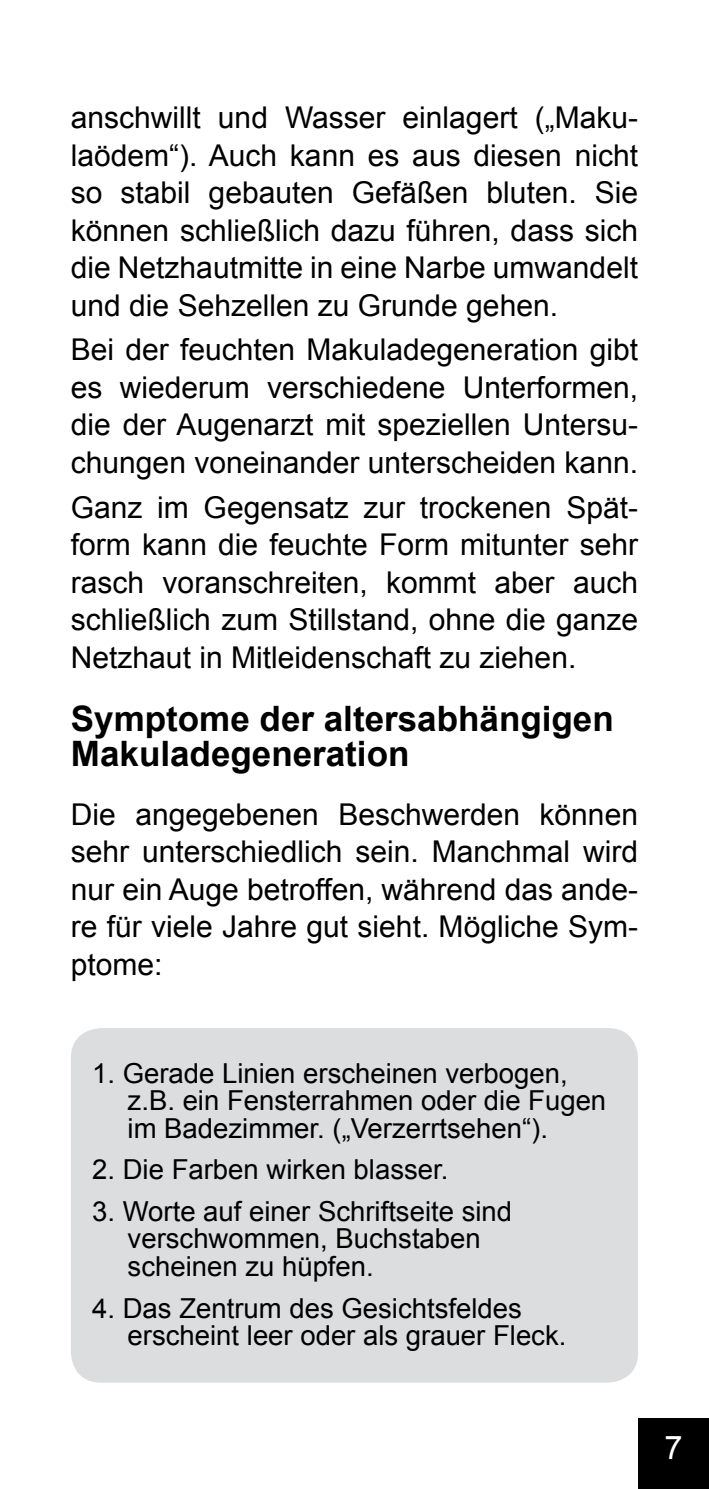
<style>
.page{position:relative;width:709px;height:1489px;background:#fff}
.page>*{position:absolute;margin:0;border:0;box-sizing:border-box;transform-origin:0 0}
.t1{font:700 35px/35px "Arial";color:#000}
.t2{font:32.5px "Arial";color:#fff}
.t3{font:30px/37.5px "Arial";color:#000;text-align:justify}
.t4{font:27.5px/27.5px "Arial";color:#000}
</style>
<div class="page">
<div style="left:638px;top:1417px;width:71px;height:71px;background:#000"></div>
<div style="left:71px;top:1028px;width:567px;height:354px;background:#dcddde;border-radius:30px"></div>
<p class="t3" style="left:71px;top:99px;width:568px">anschwillt und Wasser einlagert („Maku&shy;laödem“). Auch kann es aus diesen nicht so stabil gebauten Gefäßen bluten. Sie können schließlich dazu führen, dass sich die Netzhautmitte in eine Narbe umwandelt und die Sehzellen zu Grunde gehen.</p>
<p class="t3" style="left:71px;top:331px;width:568px">Bei der feuchten Makuladegeneration gibt es wiederum verschiedene Unterformen, die der Augenarzt mit speziellen Untersu&shy;chungen voneinander unterscheiden kann.</p>
<p class="t3" style="left:71px;top:488px;width:568px">Ganz im Gegensatz zur trockenen Spät&shy;form kann die feuchte Form mitunter sehr rasch voranschreiten, kommt aber auch schließlich zum Stillstand, ohne die ganze Netzhaut in Mitleidenschaft zu ziehen.</p>
<p class="t1" style="left:71px;top:702px;width:544px">Symptome der altersabhängigen<br>Makuladegeneration</p>
<p class="t3" style="left:71px;top:795px;width:568px">Die angegebenen Beschwerden können sehr unterschiedlich sein. Manchmal wird nur ein Auge betroffen, während das ande&shy;re für viele Jahre gut sieht. Mögliche Sym&shy;ptome:</p>
<p class="t4" style="left:128px;top:1059px;width:480px;text-indent:-35px">1. Gerade Linien erscheinen verbogen, z.B. ein Fensterrahmen oder die Fugen im Badezimmer. („Verzerrtsehen“).</p>
<p class="t4" style="left:92px;top:1155px;width:358px">2. Die Farben wirken blasser.</p>
<p class="t4" style="left:128px;top:1197px;width:386px;text-indent:-35px">3. Worte auf einer Schriftseite sind verschwommen, Buchstaben scheinen zu hüpfen.</p>
<p class="t4" style="left:128px;top:1294px;width:440px;text-indent:-35px">4. Das Zentrum des Gesichtsfeldes erscheint leer oder als grauer Fleck.</p>
<p class="t2" style="left:664px;top:1425px;width:20px">7</p>
</div>
